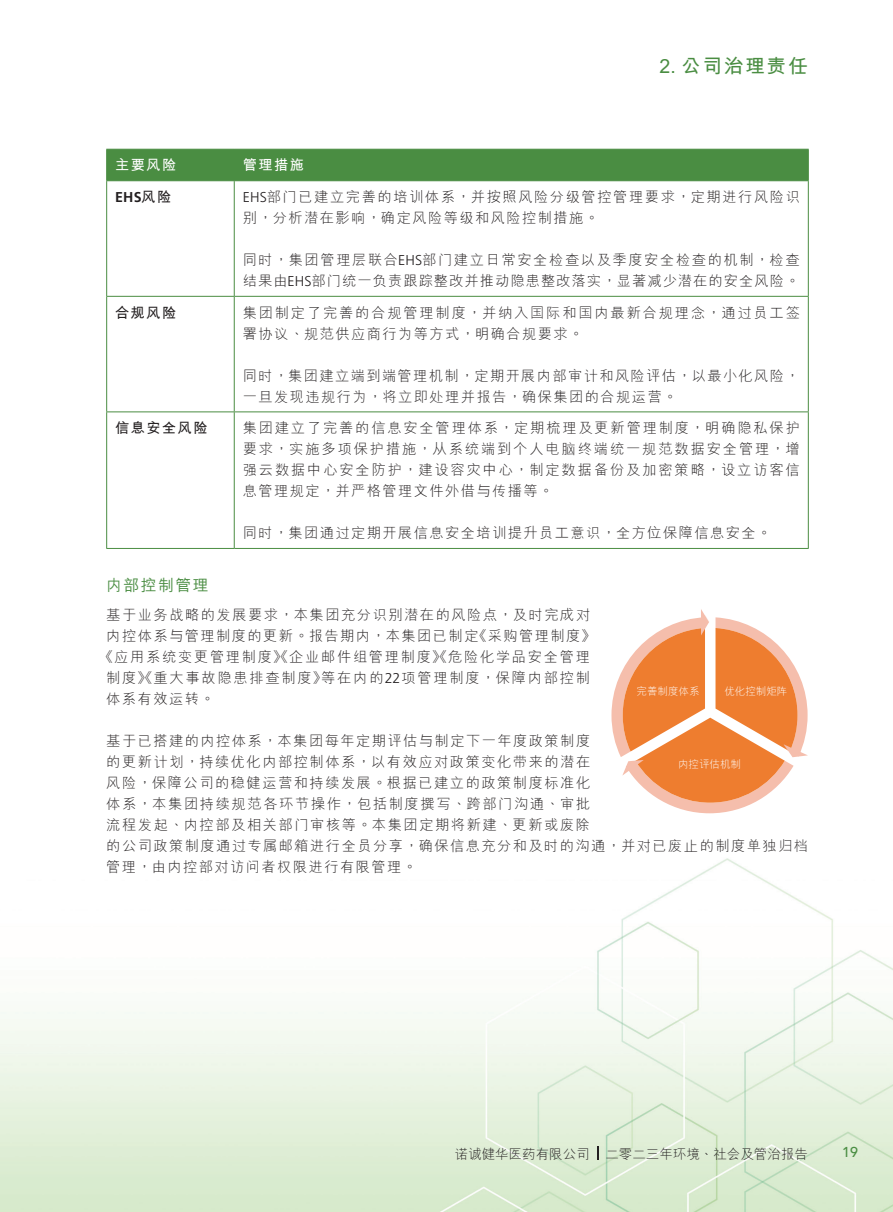
<style>
.page{position:relative;width:893px;height:1212px;background:#fff}
.page>*{position:absolute;margin:0;border:0;box-sizing:border-box;transform-origin:0 0}
.t1{font:700 19.5px "M Hei HKS";letter-spacing:.1em;color:#4a8d42}
._02_H2{font:500 15.75px "M Hei HKS";letter-spacing:.1em;color:#4a8d42}
._00_txt{font:300 14.25px/21px "M Hei HKS";letter-spacing:.105em;color:#231f20}
._50_Table_txt{font:300 14.25px/21px "M Hei HKS";letter-spacing:.1em;color:#231f20}
._50_Table_txt-2{font:300 14.25px/21px "M Hei HKS";letter-spacing:.075em;color:#231f20}
._50_Table_txt-3{font:300 14.25px/21px "M Hei HKS";letter-spacing:.125em;color:#231f20}
._00_txt-2{font:300 14.25px "M Hei HKS";letter-spacing:.125em;color:#231f20}
._50_Table_txt-4{font:700 14.25px "M Hei HKS";letter-spacing:.1em;color:#231f20}
._50_Table_txt-5{font:700 14.25px "M Hei HKS";letter-spacing:.1em;color:#fff}
._50_Table_txt-6{font:700 14.25px "Frutiger LT Std";color:#231f20}
.t2{font:500 14.25px "Avenir LT Std";color:#4a8d42}
.t3{font:300 13.5px "M Hei HKS";color:#231f20}
.t4{font:10.5px "M Hei HKS Light E Ten B5 H";color:#fff}
.s1{font-family:"M Hei HKS"}
.s2{font-family:"Frutiger LT Std"}
</style>
<div class="page">
<img style="left:0;top:148px;width:893px;height:1064px">
<svg style="left:597px;top:1146px;width:1px;height:14px"></svg>
<div style="left:107px;top:150px;width:701px;height:30px;background:#4a8d42"></div>
<hr style="left:106px;top:149px;width:128px;height:1px;background:#4a8d42">
<hr style="left:106px;top:150px;width:1px;height:30px;background:#4a8d42">
<hr style="left:234px;top:149px;width:575px;height:1px;background:#4a8d42">
<hr style="left:234px;top:150px;width:1px;height:30px;background:#4a8d42">
<hr style="left:808px;top:150px;width:1px;height:30px;background:#4a8d42">
<hr style="left:106px;top:180px;width:128px;height:1px;background:#4a8d42">
<hr style="left:106px;top:181px;width:1px;height:115px;background:#4a8d42">
<hr style="left:234px;top:180px;width:575px;height:1px;background:#4a8d42">
<hr style="left:234px;top:181px;width:1px;height:115px;background:#4a8d42">
<hr style="left:808px;top:181px;width:1px;height:115px;background:#4a8d42">
<hr style="left:106px;top:296px;width:128px;height:1px;background:#4a8d42">
<hr style="left:106px;top:297px;width:1px;height:114px;background:#4a8d42">
<hr style="left:234px;top:296px;width:575px;height:1px;background:#4a8d42">
<hr style="left:234px;top:297px;width:1px;height:114px;background:#4a8d42">
<hr style="left:808px;top:297px;width:1px;height:114px;background:#4a8d42">
<hr style="left:106px;top:411px;width:128px;height:1px;background:#4a8d42">
<hr style="left:106px;top:412px;width:1px;height:136px;background:#4a8d42">
<hr style="left:234px;top:411px;width:575px;height:1px;background:#4a8d42">
<hr style="left:234px;top:412px;width:1px;height:136px;background:#4a8d42">
<hr style="left:808px;top:412px;width:1px;height:136px;background:#4a8d42">
<hr style="left:106px;top:548px;width:128px;height:1px;background:#4a8d42">
<hr style="left:234px;top:548px;width:575px;height:1px;background:#4a8d42">
<svg style="left:611px;top:609px;width:197px;height:204px"></svg>
<h1 class="t1" style="left:659px;top:51px;width:150px">2. 公司治理責任</h1>
<p class="_50_Table_txt-5" style="left:115px;top:155px;width:63px">主要風險</p>
<p class="_50_Table_txt-5" style="left:243px;top:155px;width:63px">管理措施</p>
<p class="_50_Table_txt-6" style="left:115px;top:189px;width:58px">EHS<span class="s1">風險</span></p>
<p class="_50_Table_txt" style="left:243px;top:186px;width:559px"><span class="s2">EHS</span>部門已建立完善的培訓體系，並按照風險分級管控管理要求，定期進行風險識別，分析潛在影響，確定風險等級和風險控制措施。</p>
<p class="_50_Table_txt-2" style="left:243px;top:249px;width:558px">同時，集團管理層聯合<span class="s2">EHS</span>部門建立日常安全檢查以及季度安全檢查的機制，檢查結果由<span class="s2">EHS</span>部門統一負責跟蹤整改並推動隱患整改落實，顯著減少潛在的安全風險。</p>
<p class="_50_Table_txt-4" style="left:115px;top:302px;width:63px">合規風險</p>
<p class="_50_Table_txt-3" style="left:243px;top:301px;width:559px">集團制定了完善的合規管理制度，並納入國際和國內最新合規理念，通過員工簽署協議、規範供應商行為等方式，明確合規要求。</p>
<p class="_50_Table_txt" style="left:243px;top:364px;width:559px">同時，集團建立端到端管理機制，定期開展內部審計和風險評估，以最小化風險，一旦發現違規行為，將立即處理並報告，確保集團的合規運營。</p>
<p class="_50_Table_txt-4" style="left:115px;top:417px;width:94px">信息安全風險</p>
<p class="_50_Table_txt" style="left:243px;top:417px;width:559px;text-align:justify">集團建立了完善的信息安全管理體系，定期梳理及更新管理制度，明確隱私保護要求，實施多項保護措施，從系統端到個人電腦終端統一規範數據安全管理，增強雲數據中心安全防護，建設容災中心，制定數據備份及加密策略，設立訪客信息管理規定，並嚴格管理文件外借與傳播等。</p>
<p class="_50_Table_txt" style="left:243px;top:522px;width:530px">同時，集團通過定期開展信息安全培訓提升員工意識，全方位保障信息安全。</p>
<p class="_02_H2" style="left:106px;top:574px;width:104px">內部控制管理</p>
<p class="_00_txt" style="left:106px;top:604px;width:485px">基於業務戰略的發展要求，本集團充分識別潛在的風險點，及時完成對</p>
<p class="_00_txt" style="left:106px;top:625px;width:491px">內控體系與管理制度的更新。報告期內，本集團已制定《採購管理制度》</p>
<p class="_00_txt" style="left:99px;top:646px;width:492px">《應用系統變更管理制度》《企業郵件組管理制度》《危險化學品安全管理</p>
<p class="_00_txt-2" style="left:106px;top:668px;width:485px">制度》《重大事故隱患排查制度》等在內的<span class="s2">22</span>項管理制度，保障內部控制</p>
<p class="_00_txt" style="left:106px;top:688px;width:110px">體系有效運轉。</p>
<p class="_00_txt" style="left:106px;top:730px;width:703px">基於已搭建的內控體系，本集團每年定期評估與制定下一年度政策制度<br>的更新計劃，持續優化內部控制體系，以有效應對政策變化帶來的潛在<br>風險，保障公司的穩健運營和持續發展。根據已建立的政策制度標準化<br>體系，本集團持續規範各環節操作，包括制度撰寫、跨部門溝通、審批<br>流程發起、內控部及相關部門審核等。本集團定期將新建、更新或廢除<br>的公司政策制度通過專屬郵箱進行全員分享，確保信息充分和及時的溝通，並對已廢止的制度單獨歸檔管理，由內控部對訪問者權限進行有限管理。</p>
<p class="t4" style="left:636px;top:684px;width:64px">完善制度體系</p>
<p class="t4" style="left:724px;top:684px;width:64px">優化控制矩陣</p>
<p class="t4" style="left:678px;top:757px;width:64px">內控評估機制</p>
<p class="t3" style="left:455px;top:1144px;width:355px">諾誠健華醫藥有限公司 二零二三年環境、社會及管治報告</p>
<p class="t2" style="left:842px;top:1144px;width:17px">19</p>
</div>
